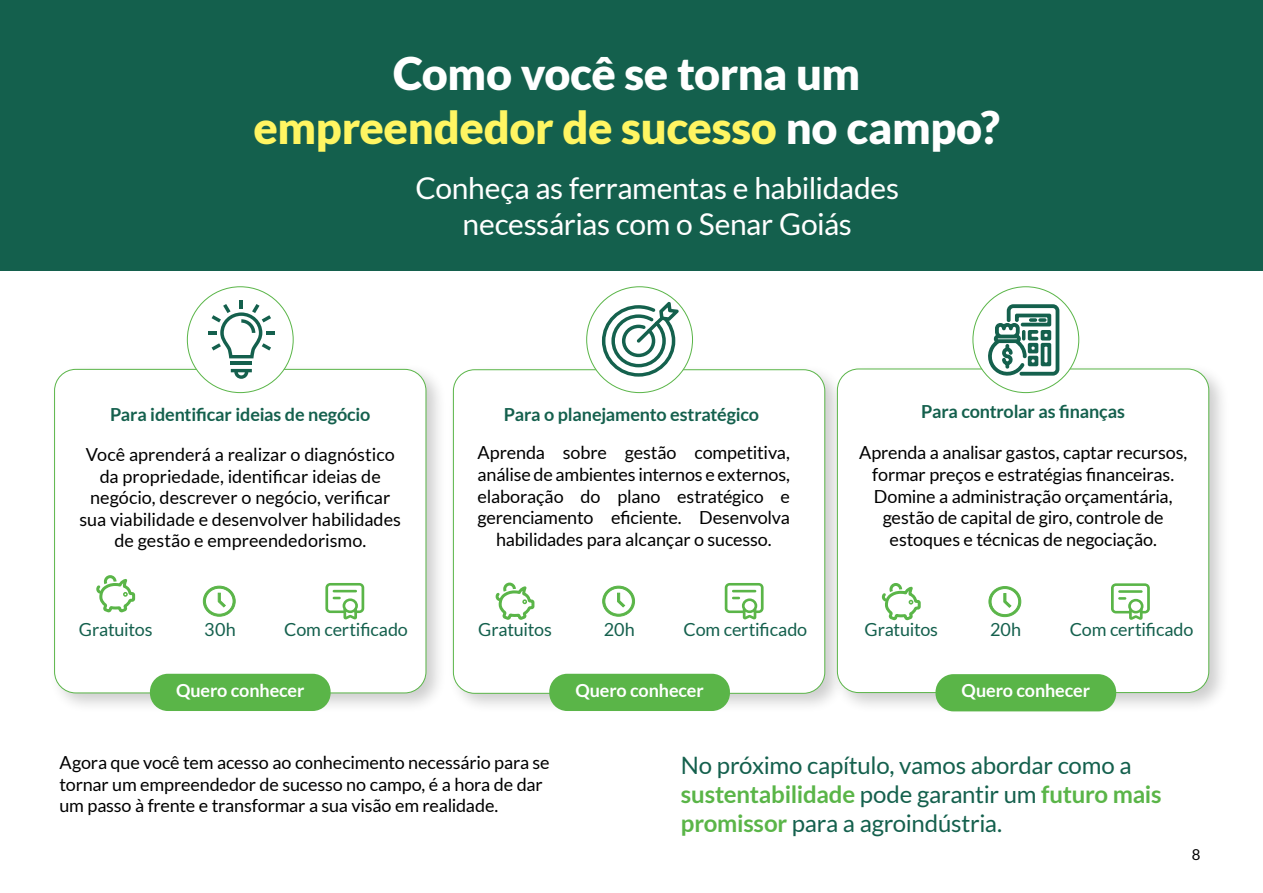
<style>
.page{position:relative;width:1263px;height:893px;background:#fff}
.page>*{position:absolute;margin:0;border:0;box-sizing:border-box;transform-origin:0 0}
.t1{font:900 45px/54px "Lato";letter-spacing:-.01em;color:#fff;text-align:center}
.t2{font:30px/36px "Lato";letter-spacing:-.01em;color:#fff;text-align:center}
.t3{font:24px/28.8px "Lato";letter-spacing:-.01em;color:#14604d}
.t4{font:18px/21.6px "Lato";letter-spacing:-.01em;color:#000;text-align:center}
.t5{font:700 18px "Lato";letter-spacing:-.01em;color:#14604d}
.t6{font:18px "Lato";letter-spacing:-.01em;color:#14604d}
.t7{font:700 18px "Lato";letter-spacing:-.005em;color:#fff}
.t8{font:15px "Lato";color:#000}
.s1{color:#fff562}
.s2{font-weight:700;color:#5ab548}
</style>
<div class="page">
<div style="left:0;top:0;width:1263px;height:270px;background:#14604d"></div>
<div style="left:48px;top:363px;width:399px;height:351px;background:#000;opacity:.2"></div>
<div style="left:55px;top:369px;width:371px;height:324px;background:#fff;border-radius:21px"></div>
<div style="left:150px;top:674px;width:181px;height:37px;background:#5ab548;border-radius:18px"></div>
<svg style="left:96px;top:575px;width:40px;height:38px"></svg>
<svg style="left:203px;top:585px;width:33px;height:32px"></svg>
<svg style="left:325px;top:583px;width:39px;height:36px"></svg>
<div style="left:187px;top:287px;width:106px;height:106px;background:#fff;border-radius:50%"></div>
<hr style="left:231px;top:361px;width:21px;height:4px;background:#14604d">
<svg style="left:231px;top:369px;width:21px;height:10px"></svg>
<svg style="left:208px;top:301px;width:67px;height:57px"></svg>
<div style="left:447px;top:363px;width:399px;height:351px;background:#000;opacity:.2"></div>
<div style="left:453px;top:370px;width:372px;height:323px;background:#fff;border-radius:21px"></div>
<div style="left:549px;top:674px;width:181px;height:37px;background:#5ab548;border-radius:18px"></div>
<svg style="left:495px;top:582px;width:40px;height:38px"></svg>
<svg style="left:602px;top:585px;width:33px;height:32px"></svg>
<svg style="left:725px;top:583px;width:38px;height:36px"></svg>
<div style="left:587px;top:287px;width:105px;height:106px;background:#fff;border-radius:50%"></div>
<svg style="left:601px;top:286px;width:79px;height:91px"></svg>
<div style="left:831px;top:363px;width:399px;height:351px;background:#000;opacity:.2"></div>
<div style="left:837px;top:369px;width:372px;height:324px;background:#fff;border-radius:21px"></div>
<div style="left:935px;top:674px;width:181px;height:37px;background:#5ab548;border-radius:18px"></div>
<svg style="left:881px;top:583px;width:40px;height:38px"></svg>
<svg style="left:988px;top:586px;width:33px;height:31px"></svg>
<svg style="left:1111px;top:583px;width:39px;height:37px"></svg>
<div style="left:973px;top:287px;width:106px;height:106px;background:#fff;border-radius:50%"></div>
<svg style="left:986px;top:303px;width:74px;height:75px"></svg>
<h1 class="t1" style="left:253px;top:46px;width:748px">Como você se torna um <span class="s1">empreendedor de sucesso</span> no campo?</h1>
<h2 class="t2" style="left:415px;top:169px;width:485px">Conheça as ferramentas e habilidades necessárias com o Senar Goiás</h2>
<p class="t5" style="left:110px;top:404px;width:262px">Para identificar ideias de negócio</p>
<p class="t5" style="left:504px;top:404px;width:257px">Para o planejamento estratégico</p>
<p class="t5" style="left:921px;top:402px;width:206px">Para controlar as finanças</p>
<p class="t4" style="left:79px;top:444px;width:323px">Você aprenderá a realizar o diagnóstico da propriedade, identificar ideias de negócio, descrever o negócio, verificar sua viabilidade e desenvolver habilidades de gestão e empreendedorismo.</p>
<p class="t4" style="left:478px;top:442px;width:314px">Aprenda sobre gestão competitiva, análise de ambientes internos e externos, elaboração do plano estratégico e gerenciamento eficiente. Desenvolva habilidades para alcançar o sucesso.</p>
<p class="t4" style="left:859px;top:442px;width:330px">Aprenda a analisar gastos, captar recursos, formar preços e estratégias financeiras.<br>Domine a administração orçamentária, gestão de capital de giro, controle de estoques e técnicas de negociação.</p>
<p class="t6" style="left:79px;top:619px;width:75px">Gratuitos</p>
<p class="t6" style="left:204px;top:619px;width:33px">30h</p>
<p class="t6" style="left:284px;top:619px;width:125px">Com certificado</p>
<p class="t6" style="left:478px;top:619px;width:75px">Gratuitos</p>
<p class="t6" style="left:604px;top:619px;width:33px">20h</p>
<p class="t6" style="left:684px;top:619px;width:125px">Com certificado</p>
<p class="t6" style="left:864px;top:620px;width:75px">Gratuitos</p>
<p class="t6" style="left:990px;top:620px;width:33px">20h</p>
<p class="t6" style="left:1070px;top:620px;width:125px">Com certificado</p>
<p class="t7" style="left:176px;top:680px;width:130px">Quero conhecer</p>
<p class="t7" style="left:575px;top:680px;width:130px">Quero conhecer</p>
<p class="t7" style="left:961px;top:681px;width:130px">Quero conhecer</p>
<p class="t4" style="left:60px;top:752px;width:492px;text-align:left">Agora que você tem acesso ao conhecimento necessário para se tornar um empreendedor de sucesso no campo, é a hora de dar um passo à frente e transformar a sua visão em realidade.</p>
<h3 class="t3" style="left:681px;top:751px;width:482px">No próximo capítulo, vamos abordar como a <span class="s2">sustentabilidade</span> pode garantir um <span class="s2">futuro mais promissor</span> para a agroindústria.</h3>
<p class="t8" style="left:1192px;top:846px;width:10px">8</p>
</div>
